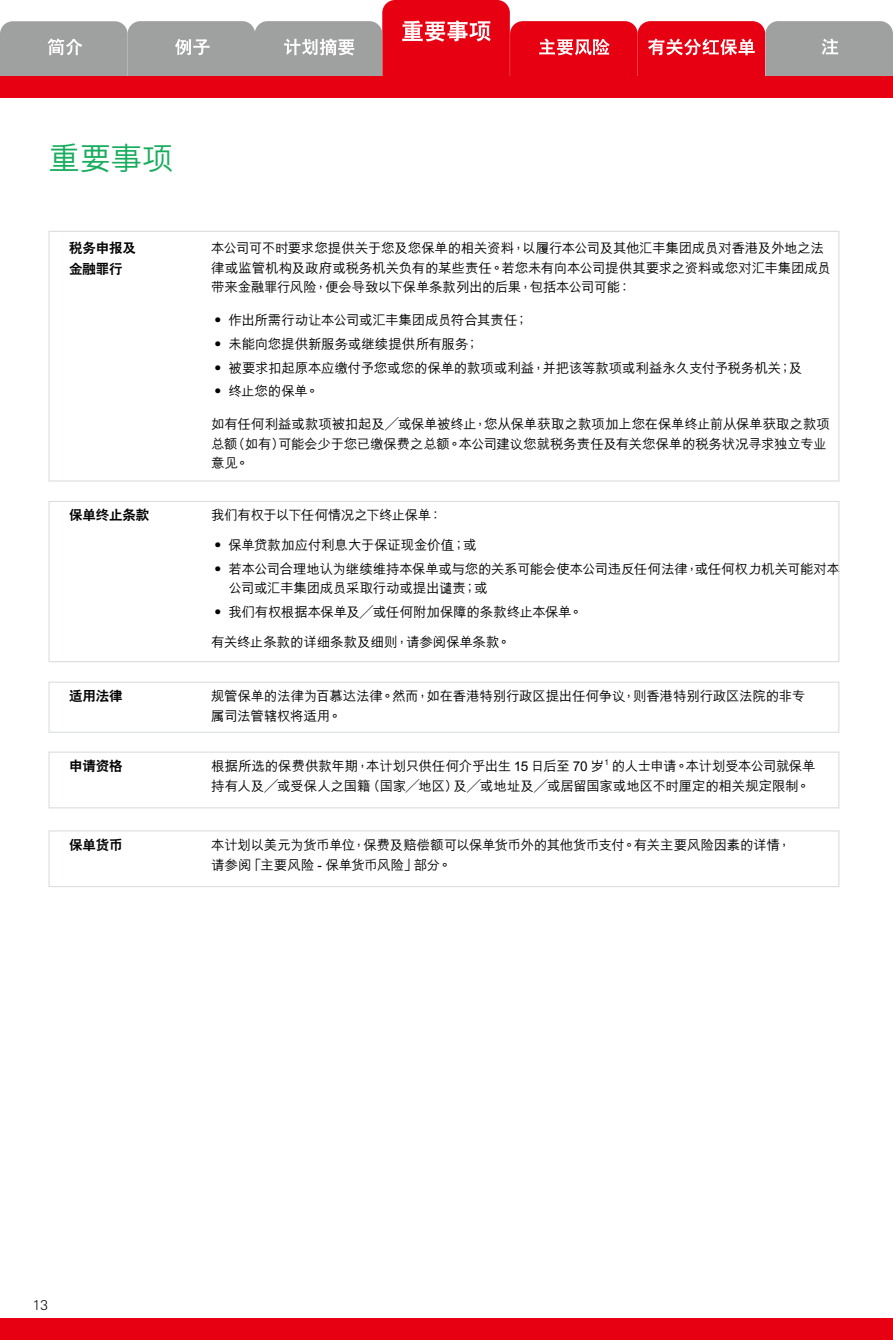
<style>
.page{position:relative;width:893px;height:1340px;background:#fff}
.page>*{position:absolute;margin:0;border:0;box-sizing:border-box;transform-origin:0 0}
.t1{font:500 31.5px "M Hei HKS";color:#18ad5e}
.t2{font:500 13.5px/19.5px "M Hei HKS";letter-spacing:-.02em;color:#000}
.t3{font:800 13.5px/20.2px "C Hei 2 HKS";letter-spacing:-.01em;color:#000}
.t4{font:500 13.5px "M Hei HKS";letter-spacing:-.04em;color:#000}
.t5{font:300 13.5px "Univers Nextfor HSBC";color:#000}
.t6{font:500 7.8px "M Hei HKS";color:#000}
</style>
<div class="page">
<div style="left:0;top:1318px;width:893px;height:21px;background:#e60012"></div>
<div style="left:48px;top:231px;width:791px;height:250px;border:1px solid #dcdddd"></div>
<div style="left:48px;top:501px;width:791px;height:161px;border:1px solid #dcdddd"></div>
<div style="left:48px;top:681px;width:791px;height:51px;border:1px solid #dcdddd"></div>
<div style="left:48px;top:751px;width:791px;height:57px;border:1px solid #dcdddd"></div>
<div style="left:48px;top:830px;width:791px;height:57px;border:1px solid #dcdddd"></div>
<svg style="left:0;top:0;width:893px;height:77px"></svg>
<div style="left:0;top:77px;width:893px;height:21px;background:#e60012"></div>
<p class="t1" style="left:48px;top:135px;width:127px">重要事項</p>
<p class="t3" style="left:69px;top:238px;width:68px">稅務申報及金融罪行</p>
<p class="t2" style="left:211px;top:238px;width:621px">本公司可不時要求您提供關於您及您保單的相關資料，以履行本公司及其他滙豐集團成員對香港及外地之法律或監管機構及政府或稅務機關負有的某些責任。若您未有向本公司提供其要求之資料或您對滙豐集團成員帶來金融罪行風險，便會導致以下保單條款列出的後果，包括本公司可能：</p>
<p class="t2" style="left:211px;top:307px;width:593px;line-height:23.7px">‧ 作出所需行動讓本公司或滙豐集團成員符合其責任；<br>‧ 未能向您提供新服務或繼續提供所有服務；<br>‧ 被要求扣起原本應繳付予您或您的保單的款項或利益，並把該等款項或利益永久支付予稅務機關；及‧ 終止您的保單。</p>
<p class="t2" style="left:211px;top:413px;width:620px">如有任何利益或款項被扣起及╱或保單被終止，您從保單獲取之款項加上您在保單終止前從保單獲取之款項總額（如有）可能會少於您已繳保費之總額。本公司建議您就稅務責任及有關您保單的稅務狀況尋求獨立專業意見。</p>
<p class="t3" style="left:69px;top:505px;width:82px">保單終止條款</p>
<p class="t4" style="left:211px;top:505px;width:233px">我們有權於以下任何情況之下終止保單：</p>
<p class="t2" style="left:211px;top:532px;width:631px;line-height:23.7px">‧ 保單貸款加應付利息大於保證現金價值；或<br>‧ 若本公司合理地認為繼續維持本保單或與您的關係可能會使本公司違反任何法律，或任何權力機關可能對本</p>
<p class="t2" style="left:211px;top:575px;width:373px;line-height:23.7px;text-indent:17px">公司或滙豐集團成員採取行動或提出譴責；或<br>‧ 我們有權根據本保單及╱或任何附加保障的條款終止本保單。</p>
<p class="t2" style="left:211px;top:631px;width:301px">有關終止條款的詳細條款及細則，請參閱保單條款。</p>
<p class="t3" style="left:69px;top:686px;width:55px">適用法律</p>
<p class="t2" style="left:211px;top:685px;width:596px">規管保單的法律為百慕達法律。然而，如在香港特別行政區提出任何爭議，則香港特別行政區法院的非專屬司法管轄權將適用。</p>
<p class="t3" style="left:69px;top:756px;width:55px">申請資格</p>
<p class="t2" style="left:211px;top:755px;width:395px">根據所選的保費供款年期，本計劃只供任何介乎出生 15 日後至 70 歲</p>
<p class="t6" style="left:604px;top:756px;width:6px">1</p>
<p class="t2" style="left:211px;top:755px;width:606px;text-indent:401px">的人士申請。本計劃受本公司就保單持有人及╱或受保人之國籍（國家╱地區）及╱或地址及╱或居留國家或地區不時釐定的相關規定限制。</p>
<p class="t3" style="left:69px;top:835px;width:55px">保單貨幣</p>
<p class="t2" style="left:211px;top:834px;width:581px">本計劃以美元為貨幣單位，保費及賠償額可以保單貨幣外的其他貨幣支付。有關主要風險因素的詳情，請參閱「主要風險 - 保單貨幣風險」部分。</p>
<p class="t5" style="left:33px;top:1295px;width:17px">13</p>
</div>
